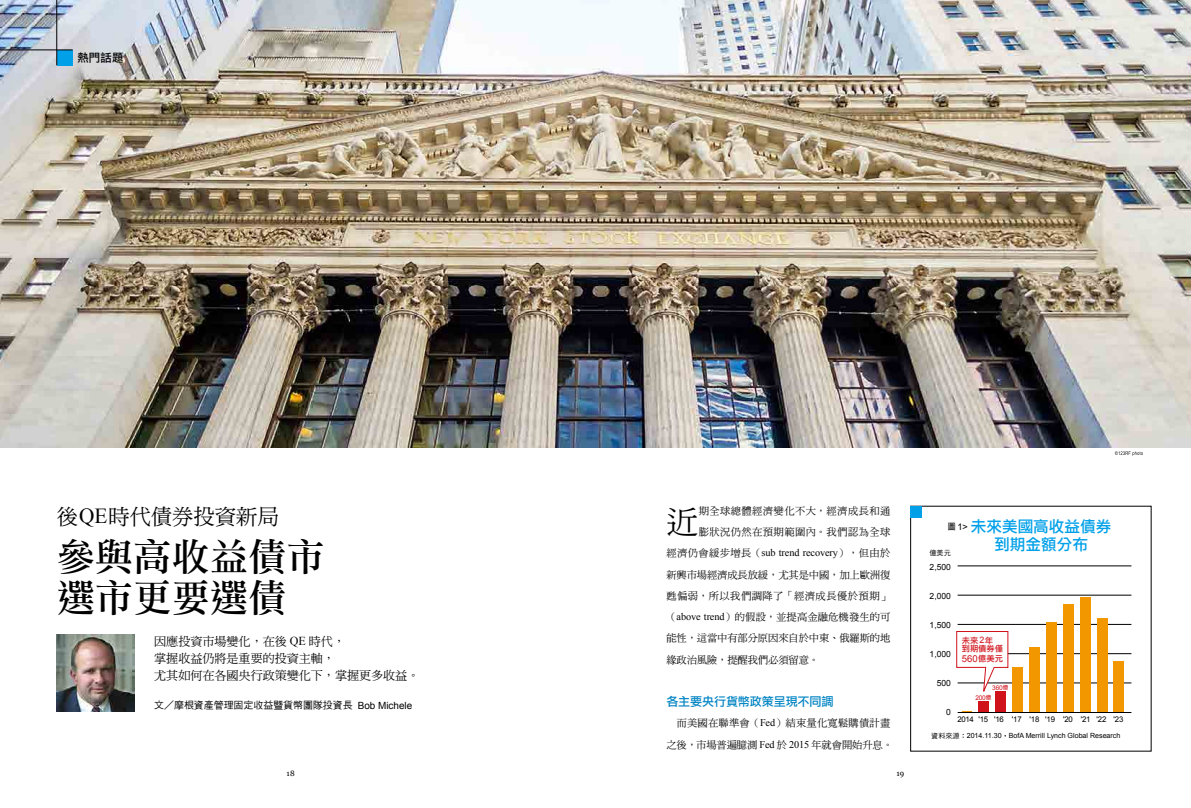
<style>
.page{position:relative;width:1191px;height:808px;background:#fff}
.page>*{position:absolute;margin:0;border:0;box-sizing:border-box;transform-origin:0 0}
.t1{font:38.3px/41.4px "DF Li Song Md WIN BF";color:#000}
.t2{font:31.5px "DF Ming Md HK BF";color:#000}
.t3{font:21.5px "DF Ming Md HK BF";color:#000}
.t4{font:15.6px/17.7px "DF Li Hei Md WIN BF";color:#00a0e9}
.t5{font:12.2px/17px "DF Ming Md HK BF";color:#000}
.t6{font:12px "DF Li Hei Md WIN BF";letter-spacing:-.01em;color:#0084c3}
.t7{font:11.3px "DF Li Hei Md WIN BF";color:#000}
.t8{font:10.3px/21.3px "DF Ming Md HK BF";letter-spacing:.01em;color:#000;text-align:justify}
.t9{font:10.3px/21.3px "DF Ming Md HK BF";letter-spacing:.04em;color:#000}
.t10{font:10.3px "Times New Roman";letter-spacing:-.01em;color:#000}
.t11{font:9.9px "DF Hei Md HK BF";color:#000}
.t12{font:9.5px "Arial";color:#d0121b}
.t13{font:8.5px "Arial";color:#000}
.t14{font:8.2px/8.9px "DF Li Hei Md WIN BF";color:#d0121b}
.t15{font:7.8px "Arial";letter-spacing:-.02em;color:#000}
.t16{font:7.8px "Georgia";color:#000}
.t17{font:7.1px "Arial";color:#000}
.t18{font:7.1px "DF Hei Md HK BF";color:#000}
.t19{font:6.5px "Arial";letter-spacing:-.04em;color:#d0121b}
.s1{font-family:"Times New Roman"}
.s2{font-family:"Arial"}
.s3{font-family:"DF Ming Md HK BF"}
.s4{font-family:"DF Hei Md HK BF";font-size:8.5px;color:#000}
.s5{font-family:"Arial";font-size:9.2px;color:#000}
.s6{font-family:"Arial";font-size:8.9px}
.s7{font-family:"DF Li Hei Md WIN BF";font-size:8.2px}
.s8{font-family:"DF Li Hei Md WIN BF";font-size:5.6px}
.s9{font-family:"DF Hei Md HK BF"}
</style>
<div class="page">
<div style="left:910px;top:506px;width:11px;height:11px;background:#00a0e9"></div>
<img style="left:0;top:0;width:1191px;height:448px">
<div style="left:57px;top:50px;width:16px;height:15px;background:#00a0e9"></div>
<hr style="left:0;top:50px;width:73px;height:1px;background:#000">
<img style="left:57px;top:634px;width:77px;height:77px">
<hr style="left:957px;top:683px;width:174px;height:1px;background:#000">
<hr style="left:957px;top:653px;width:174px;height:1px;background:#000">
<hr style="left:957px;top:624px;width:174px;height:1px;background:#000">
<hr style="left:957px;top:595px;width:174px;height:1px;background:#000">
<hr style="left:957px;top:566px;width:174px;height:1px;background:#000">
<div style="left:979px;top:701px;width:10px;height:11px;background:#d0121b"></div>
<div style="left:995px;top:691px;width:10px;height:21px;background:#d0121b"></div>
<div style="left:1063px;top:603px;width:10px;height:109px;background:#f39700"></div>
<div style="left:1029px;top:646px;width:10px;height:66px;background:#f39700"></div>
<div style="left:1012px;top:667px;width:10px;height:45px;background:#f39700"></div>
<div style="left:1080px;top:597px;width:10px;height:115px;background:#f39700"></div>
<div style="left:1046px;top:622px;width:10px;height:90px;background:#f39700"></div>
<div style="left:1097px;top:618px;width:10px;height:94px;background:#f39700"></div>
<div style="left:1114px;top:661px;width:10px;height:51px;background:#f39700"></div>
<hr style="left:957px;top:712px;width:174px;height:1px;background:#000">
<svg style="left:956px;top:631px;width:52px;height:63px"></svg>
<hr style="left:57px;top:0;width:1px;height:65px;background:#000">
<svg style="left:1114px;top:451px;width:28px;height:5px"></svg>
<p class="t7" style="left:77px;top:52px;width:48px">熱門話題</p>
<h3 class="t3" style="left:57px;top:506px;width:223px">後<span class="s1">QE</span>時代債券投資新局</h3>
<h1 class="t1" style="left:57px;top:536px;width:269px">參與高收益債市選市更要選債</h1>
<p class="t5" style="left:154px;top:632px;width:267px">因應投資市場變化，在後 <span class="s1">QE</span> 時代，<br>掌握收益仍將是重要的投資主軸，<br>尤其如何在各國央行政策變化下，掌握更多收益。</p>
<p class="t11" style="left:154px;top:700px;width:259px">文／摩根資產管理固定收益暨貨幣團隊投資長 <span class="s2">Bob Michele</span></p>
<h2 class="t2" style="left:666px;top:506px;width:33px">近</h2>
<p class="t9" style="left:698px;top:500px;width:193px">期全球總體經濟變化不大，經濟成長和通膨狀況仍然在預期範圍內。我們認為全球</p>
<p class="t10" style="left:666px;top:546px;width:225px"><span class="s3">經濟仍會緩步增長（</span>sub trend recovery<span class="s3">），但由於</span></p>
<p class="t8" style="left:666px;top:564px;width:225px">新興市場經濟成長放緩，尤其是中國，加上歐洲復甦偏弱，所以我們調降了「經濟成長優於預期」（<span class="s1">above trend</span>）的假設，並提高金融危機發生的可能性，這當中有部分原因來自於中東、俄羅斯的地緣政治風險，提醒我們必須留意。</p>
<p class="t6" style="left:666px;top:696px;width:169px">各主要央行貨幣政策呈現不同調</p>
<p class="t8" style="left:666px;top:713px;width:228px;text-align:right">而美國在聯準會（<span class="s1">Fed</span>）結束量化寬鬆購債計畫<br>之後，市場普遍臆測 <span class="s1">Fed</span> 於 <span class="s1">2015</span> 年就會開始升息。</p>
<p class="t16" style="left:287px;top:768px;width:9px">18</p>
<p class="t16" style="left:896px;top:768px;width:9px">19</p>
<h3 class="t4" style="left:994px;top:518px;width:118px;text-indent:-47px"><span class="s4">圖</span><span class="s5">1&gt;</span> 未來美國高收益債券到期金額分布</h3>
<p class="t18" style="left:929px;top:549px;width:23px">億美元</p>
<p class="t13" style="left:929px;top:561px;width:23px">2,500</p>
<p class="t13" style="left:929px;top:590px;width:23px">2,000</p>
<p class="t13" style="left:929px;top:619px;width:23px">1,500</p>
<p class="t13" style="left:929px;top:648px;width:23px">1,000</p>
<p class="t13" style="left:936px;top:677px;width:16px">500</p>
<p class="t13" style="left:946px;top:706px;width:6px">0</p>
<p class="t14" style="left:961px;top:636px;width:43px">未來<span class="s6">2</span>年到期債券僅</p>
<p class="t12" style="left:961px;top:652px;width:43px">560<span class="s7">億美元</span></p>
<p class="t19" style="left:975px;top:693px;width:17px">200<span class="s8">億</span></p>
<p class="t19" style="left:992px;top:683px;width:18px">360<span class="s8">億</span></p>
<p class="t15" style="left:957px;top:714px;width:167px">2014 '15 '16 '17 '18 '19 '20 '21 '22 '23</p>
<p class="t17" style="left:931px;top:731px;width:191px"><span class="s9">資料來源：</span>2014.11.30<span class="s9">，</span>BofA Merrill Lynch Global Research</p>
</div>
